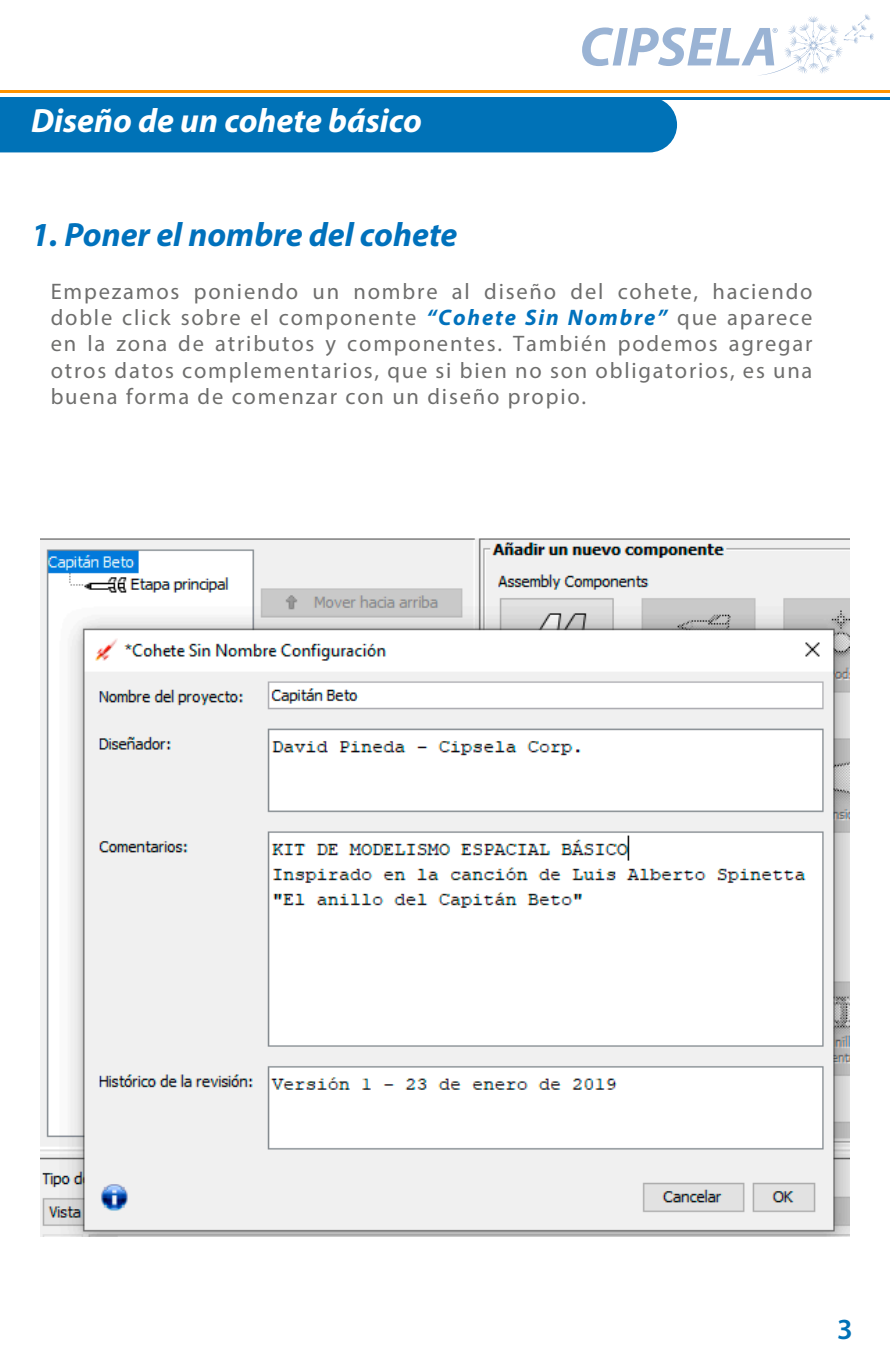
<style>
.page{position:relative;width:890px;height:1372px;background:#fff}
.page>*{position:absolute;margin:0;border:0;box-sizing:border-box;transform-origin:0 0}
.t1{font:italic 700 33.75px "Myriad Pro";color:#0071bc}
.t2{font:italic 700 33.75px "Myriad Pro";color:#fff}
.t3{font:600 29.25px "Myriad Pro";color:#0072b7}
.t4{font:22.5px/26.1px "Myriad Pro";letter-spacing:.08em;color:#6e6e6d;text-align:justify}
.s1{font-weight:700;font-style:italic;color:#0071bc}
</style>
<div class="page">
<div style="left:0;top:100px;width:677px;height:52px;background:#0072b7"></div>
<svg style="left:582px;top:14px;width:292px;height:61px"></svg>
<hr style="left:0;top:97px;width:890px;height:3px;background:#0071b9">
<hr style="left:0;top:90px;width:890px;height:3px;background:#ff9200">
<img style="left:41px;top:538px;width:808px;height:698px">
<h1 class="t2" style="left:31px;top:99px;width:392px">Diseño de un cohete básico</h1>
<h1 class="t1" style="left:31px;top:212px;width:428px">1. Poner el nombre del cohete</h1>
<p class="t4" style="left:51px;top:278px;width:763px">Empezamos poniendo un nombre al diseño del cohete, haciendo doble click sobre el componente <span class="s1">“Cohete Sin Nombre”</span> que aparece en la zona de atributos y componentes. También podemos agregar otros datos complementarios, que si bien no son obligatorios, es una buena forma de comenzar con un diseño propio.</p>
<h2 class="t3" style="left:837px;top:1310px;width:17px">3</h2>
</div>
